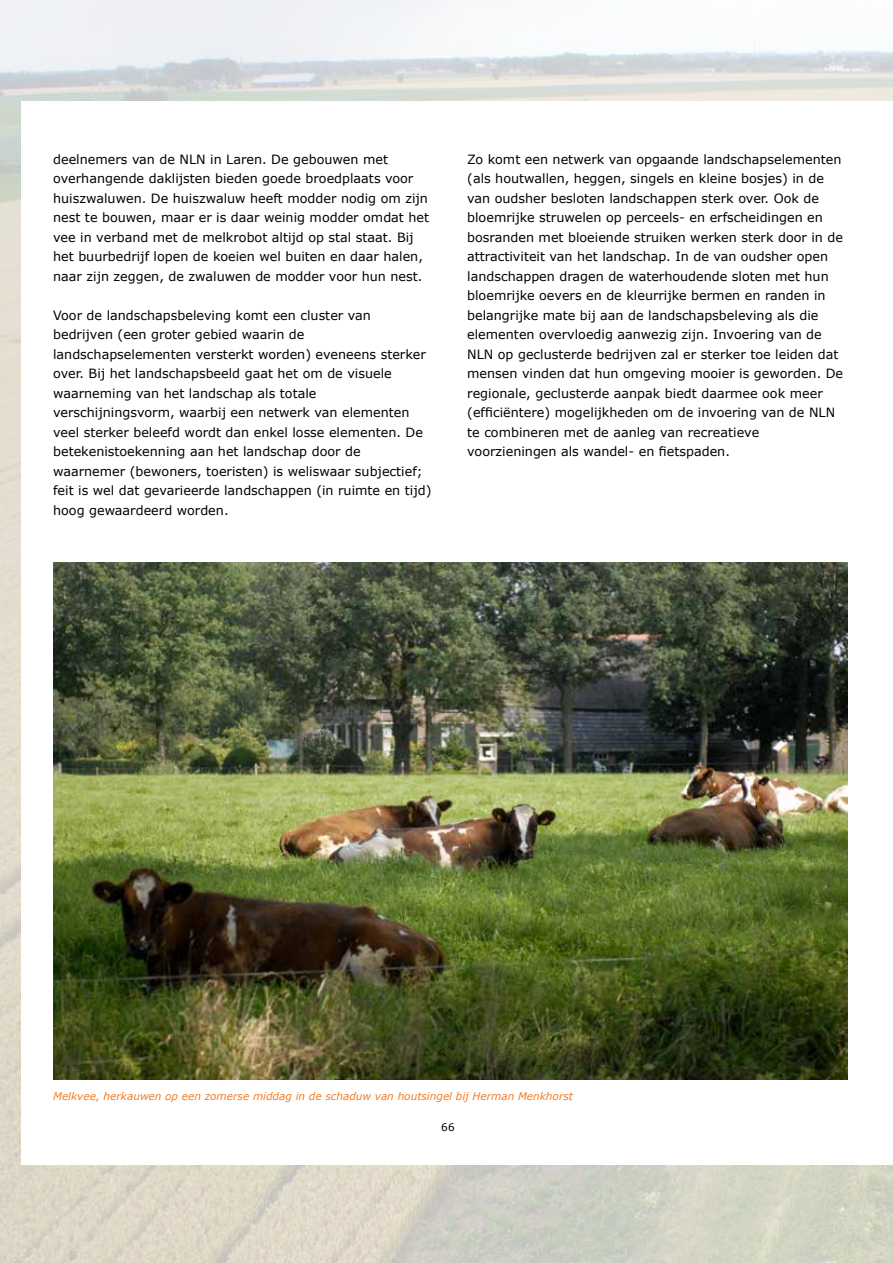
<style>
.page{position:relative;width:893px;height:1263px;background:#fff}
.page>*{position:absolute;margin:0;border:0;box-sizing:border-box;transform-origin:0 0}
.t1{font:12.75px/19.5px "Verdana";color:#000}
.t2{font:italic 10.5px "Verdana";color:#f47b20}
.t3{font:10.5px "Verdana";color:#000}
</style>
<div class="page">
<img style="left:0;top:0;width:893px;height:1263px">
<div style="left:21px;top:101px;width:872px;height:1063px;background:#fff"></div>
<img style="left:53px;top:562px;width:794px;height:517px">
<p class="t1" style="left:53px;top:149px;width:377px">deelnemers van de NLN in Laren. De gebouwen met overhangende daklijsten bieden goede broedplaats voor huiszwaluwen. De huiszwaluw heeft modder nodig om zijn nest te bouwen, maar er is daar weinig modder omdat het vee in verband met de melkrobot altijd op stal staat. Bij het buurbedrijf lopen de koeien wel buiten en daar halen, naar zijn zeggen, de zwaluwen de modder voor hun nest.</p>
<p class="t1" style="left:53px;top:305px;width:380px">Voor de landschapsbeleving komt een cluster van bedrijven (een groter gebied waarin de landschapselementen versterkt worden) eveneens sterker over. Bij het landschapsbeeld gaat het om de visuele waarneming van het landschap als totale verschijningsvorm, waarbij een netwerk van elementen veel sterker beleefd wordt dan enkel losse elementen. De betekenistoekenning aan het landschap door de waarnemer (bewoners, toeristen) is weliswaar subjectief; feit is wel dat gevarieerde landschappen (in ruimte en tijd) hoog gewaardeerd worden.</p>
<p class="t1" style="left:467px;top:149px;width:377px">Zo komt een netwerk van opgaande landschapselementen (als houtwallen, heggen, singels en kleine bosjes) in de van oudsher besloten landschappen sterk over. Ook de bloemrijke struwelen op perceels- en erfscheidingen en bosranden met bloeiende struiken werken sterk door in de attractiviteit van het landschap. In de van oudsher open landschappen dragen de waterhoudende sloten met hun bloemrijke oevers en de kleurrijke bermen en randen in belangrijke mate bij aan de landschapsbeleving als die elementen overvloedig aanwezig zijn. Invoering van de NLN op geclusterde bedrijven zal er sterker toe leiden dat mensen vinden dat hun omgeving mooier is geworden. De regionale, geclusterde aanpak biedt daarmee ook meer (efficiëntere) mogelijkheden om de invoering van de NLN te combineren met de aanleg van recreatieve voorzieningen als wandel- en fietspaden.</p>
<p class="t2" style="left:53px;top:1089px;width:521px">Melkvee, herkauwen op een zomerse middag in de schaduw van houtsingel bij Herman Menkhorst</p>
<p class="t3" style="left:441px;top:1120px;width:15px">66</p>
</div>
